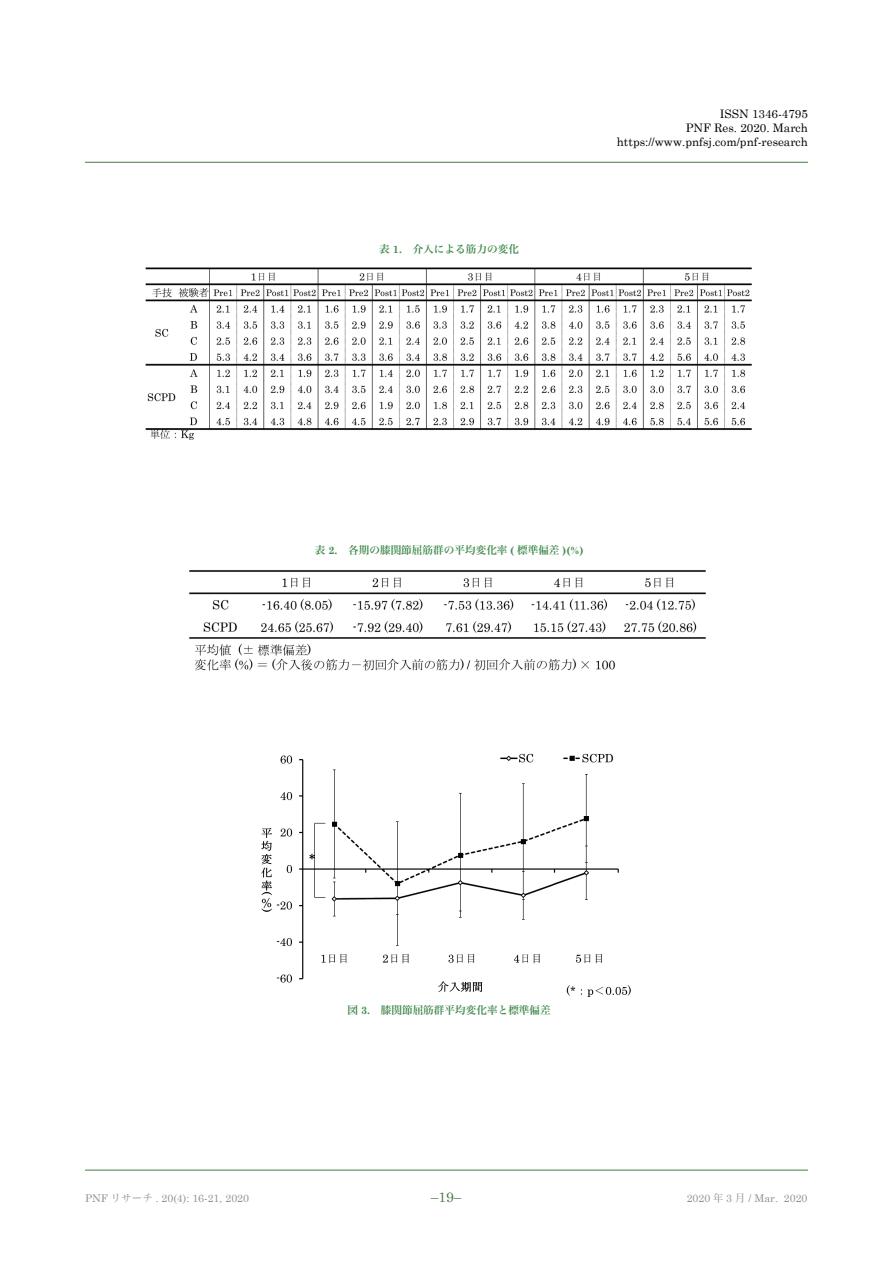
<style>
.page{position:relative;width:893px;height:1263px;background:#fff}
.page>*{position:absolute;margin:0;border:0;box-sizing:border-box;transform-origin:0 0}
.t1{font:13.8px "Century Schoolbook";color:#457940}
.t2{font:11.7px/13.8px "Century Schoolbook";color:#000;text-align:right}
.t3{font:10.65px "Hira Min Pro W6";color:#428a4d}
.t4{font:10.65px "Century Schoolbook";color:#909094}
.s1{font-family:"Century Schoolbook";font-weight:700}
.s2{font-family:"Hira Min Pro N W6"}
.s3{font-family:"Hira Min Pro N W3"}
.s4{font-family:"Hira Min Pro W3"}
</style>
<div class="page">
<hr style="left:85px;top:1170px;width:723px;height:1px;background:#457940">
<hr style="left:85px;top:162px;width:723px;height:1px;background:#457940">
<img style="left:145px;top:267px;width:607px;height:173px">
<img style="left:189px;top:570px;width:517px;height:101px">
<img style="left:261px;top:753px;width:370px;height:244px">
<p class="t3" style="left:379px;top:239px;width:141px">表 <span class="s1">1.</span>　介入<span class="s2">による</span>筋力<span class="s2">の</span>変化</p>
<p class="t2" style="left:617px;top:107px;width:193px">ISSN 1346-4795<br>PNF Res. 2020. March https://www.pnfsj.com/pnf-research</p>
<p class="t3" style="left:315px;top:540px;width:270px">表 <span class="s1">2.</span>　各期<span class="s2">の</span>膝関節屈筋群<span class="s2">の</span>平均変化率 <span class="s1">(</span> 標準偏差 <span class="s1">)(%)</span></p>
<p class="t3" style="left:347px;top:1000px;width:205px">図 <span class="s1">3.</span>　膝関節屈筋群平均変化率<span class="s2">と</span>標準偏差</p>
<p class="t4" style="left:85px;top:1192px;width:166px">PNF <span class="s3">リサーチ</span> . 20(4): 16-21, 2020</p>
<p class="t1" style="left:431px;top:1189px;width:32px">–19–</p>
<p class="t4" style="left:687px;top:1192px;width:122px">2020 <span class="s4">年</span> 3 <span class="s4">月</span> / Mar. 2020</p>
</div>
